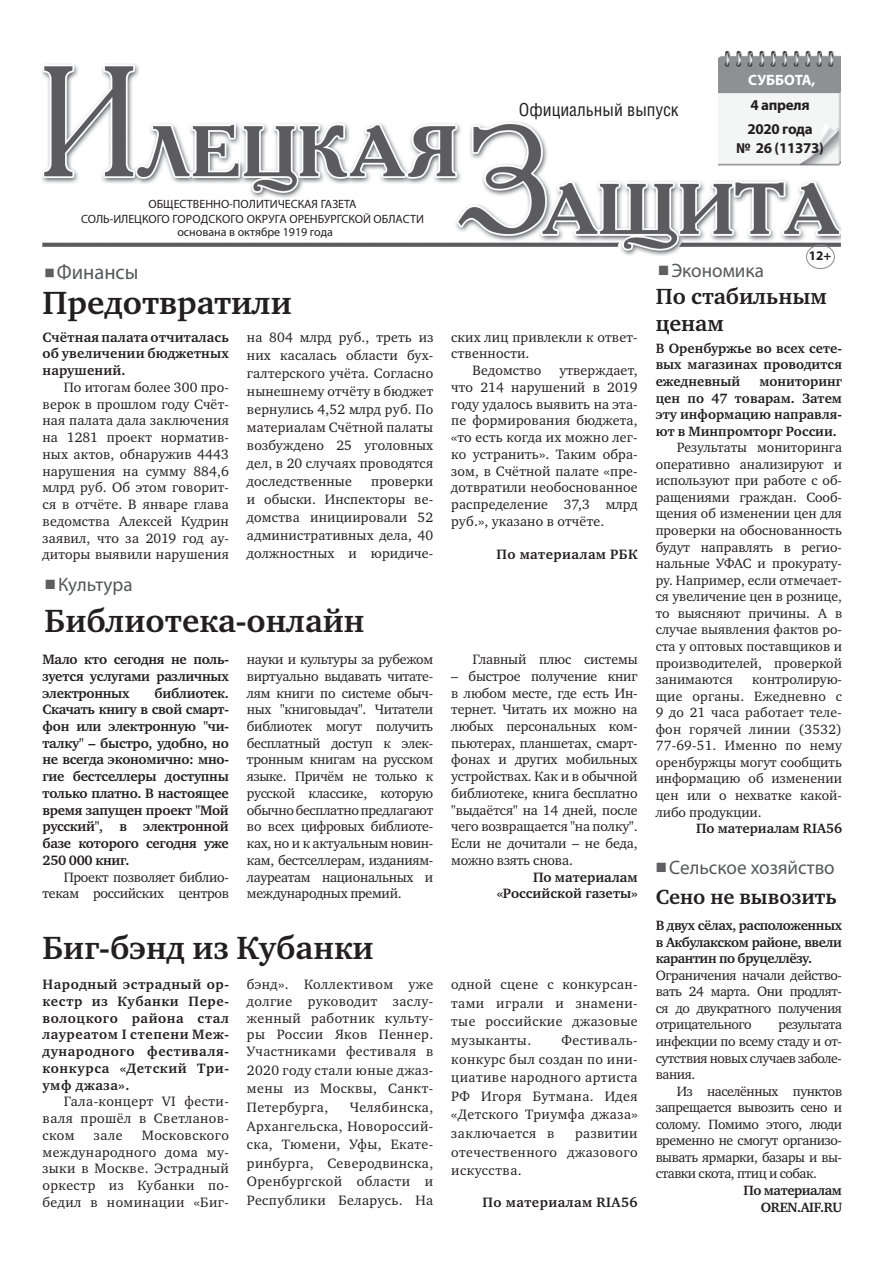
<style>
.page{position:relative;width:893px;height:1263px;background:#fff}
.page>*{position:absolute;margin:0;border:0;box-sizing:border-box;transform-origin:0 0}
.t1{font:700 33px "Charter C";color:#231f20}
.t2{font:700 22.5px/27px "Charter C";color:#231f20}
.t3{font:700 21px "Charter C";color:#231f20}
.t4{font:21px "Myriad Pro";color:#57585a}
.t5{font:19.5px "Myriad Pro";color:#57585a}
.t6{font:18px "Helios Cond";color:#231f20}
.t7{font:700 15px/23.4px "Myriad Pro";letter-spacing:-.02em;color:#231f20}
.t8{font:700 15px "Myriad Pro";letter-spacing:-.005em;color:#fff}
.t9{font:13.95px/16.8px "Charter C";letter-spacing:.02em;color:#231f20;text-align:justify}
.t10{font:700 13.95px/16.8px "Charter C";letter-spacing:.01em;color:#231f20;text-align:justify}
.t11{font:13.95px/16.8px "Charter C";letter-spacing:-.02em;color:#231f20;text-align:right}
.t12{font:700 13.95px "Charter C";letter-spacing:.03em;color:#231f20}
.t13{font:13.95px "Charter C";letter-spacing:-.01em;color:#231f20}
.t14{font:13.8px/16.5px "Charter C";letter-spacing:-.03em;color:#231f20;text-align:justify}
.t15{font:700 13.8px/16.5px "Charter C";color:#231f20;text-align:justify}
.t16{font:700 13.8px/16.5px "Charter C";letter-spacing:-.03em;color:#231f20;text-align:right}
.t17{font:700 13.2px "Myriad Pro";color:#231f20}
.t18{font:12px/14.4px "Myriad Pro";color:#231f20;text-align:center}
</style>
<div class="page">
<img style="left:43px;top:63px;width:798px;height:192px">
<img style="left:719px;top:51px;width:122px;height:117px">
<div style="left:806px;top:245px;width:29px;height:24px;border:1px solid #87898c;border-radius:50%"></div>
<p class="t18" style="left:81px;top:197px;width:344px">ОБЩЕСТВЕННО-ПОЛИТИЧЕСКАЯ ГАЗЕТА<br>СОЛЬ-ИЛЕЦКОГО ГОРОДСКОГО ОКРУГА ОРЕНБУРГСКОЙ ОБЛАСТИ</p>
<p class="t18" style="left:177px;top:224px;width:157px">основана в октябре 1919 года</p>
<p class="t6" style="left:519px;top:103px;width:161px">Официальный выпуск</p>
<p class="t8" style="left:748px;top:71px;width:69px">СУББОТА,</p>
<p class="t7" style="left:747px;top:93px;width:67px">4 апреля<br>2020 года</p>
<p class="t7" style="left:736px;top:136px;width:89px">№ 26 (11373)</p>
<p class="t17" style="left:809px;top:248px;width:24px">12+</p>
<h3 class="t4" style="left:57px;top:259px;width:83px">Финансы</h3>
<h1 class="t1" style="left:43px;top:292px;width:251px">Предотвратили</h1>
<p class="t10" style="left:43px;top:330px;width:188px">Счётная палата отчиталась об увеличении бюджетных нарушений.</p>
<p class="t9" style="left:43px;top:380px;width:188px;text-indent:21px">По итогам более 300 про&shy;верок в прошлом году Счёт&shy;ная палата дала заключения на 1281 проект норматив&shy;ных актов, обнаружив 4443 нарушения на сумму 884,6 млрд руб. Об этом говорит&shy;ся в отчёте. В январе глава ведомства Алексей Кудрин заявил, что за 2019 год ау&shy;диторы выявили нарушения</p>
<p class="t9" style="left:247px;top:330px;width:188px;line-height:18px">на 804 млрд руб., треть из них касалась области бух&shy;галтерского учёта. Согласно нынешнему отчёту в бюджет вернулись 4,52 млрд руб. По материалам Счётной палаты возбуждено 25 уголовных дел, в 20 случаях проводятся доследственные</p>
<p class="t9" style="left:247px;top:474px;width:188px;line-height:18px;text-indent:124px">проверки и обыски. Инспекторы ве&shy;домства инициировали 52 административных дела, 40 должностных и юридиче-</p>
<h3 class="t5" style="left:58px;top:573px;width:76px">Культура</h3>
<h1 class="t1" style="left:45px;top:610px;width:321px">Библиотека-онлайн</h1>
<p class="t9" style="left:451px;top:330px;width:188px">ских лиц привлекли к ответ-</p>
<p class="t9" style="left:451px;top:347px;width:80px">ственности.</p>
<p class="t9" style="left:472px;top:364px;width:70px">Ведомство</p>
<p class="t9" style="left:451px;top:364px;width:188px;text-indent:108px">утверждает, что 214 нарушений в 2019 году удалось выявить на эта&shy;пе формирования бюджета, «то есть когда их можно лег&shy;ко устранить». Таким обра&shy;зом, в Счётной палате «пре&shy;дотвратили необоснованное распределение 37,3 млрд руб.», указано в отчёте.</p>
<p class="t12" style="left:496px;top:550px;width:143px">По материалам РБК</p>
<p class="t10" style="left:43px;top:653px;width:188px">Мало кто сегодня не поль&shy;зуется услугами различных электронных</p>
<p class="t10" style="left:43px;top:686px;width:188px;text-indent:112px">библиотек.<br>Скачать книгу в свой смарт&shy;фон или электронную "чи&shy;талку" – быстро, удобно, но не всегда экономично: мно&shy;гие бестселлеры доступны только платно. В настоящее время запущен проект "Мой русский", в электронной базе которого сегодня уже 250 000 книг.</p>
<p class="t11" style="left:43px;top:870px;width:188px">Проект позволяет библио&shy;текам российских центров</p>
<p class="t9" style="left:247px;top:653px;width:188px">науки и культуры за рубежом виртуально выдавать читате&shy;лям книги по системе обыч&shy;ных "книговыдач". Читатели библиотек могут получить бесплатный доступ к элек&shy;тронным книгам на русском языке. Причём не только к русской классике, которую обычно бесплатно предлагают во всех цифровых библиоте&shy;ках, но и к актуальным новин&shy;кам, бестселлерам, изданиям&shy;лауреатам национальных и международных премий.</p>
<p class="t13" style="left:472px;top:655px;width:167px">Главный плюс системы</p>
<p class="t9" style="left:451px;top:669px;width:188px">– быстрое получение книг в любом месте, где есть Ин&shy;тернет. Читать их можно на любых персональных ком&shy;пьютерах, планшетах, смарт&shy;фонах и других мобильных устройствах. Как и в обычной библиотеке, книга бесплатно "выдаётся" на 14 дней, после чего возвращается "на полку".<br>Если не дочитали – не беда, можно взять снова.</p>
<p class="t10" style="left:497px;top:870px;width:142px;text-align:right">По материалам «Российской газеты»</p>
<h1 class="t1" style="left:43px;top:936px;width:333px">Биг-бэнд из Кубанки</h1>
<p class="t10" style="left:43px;top:978px;width:188px">Народный эстрадный ор&shy;кестр из Кубанки Пере&shy;волоцкого района стал лауреатом I степени Меж&shy;дународного фестиваля&shy;конкурса «Детский Три&shy;умф джаза».</p>
<p class="t9" style="left:43px;top:1095px;width:188px;text-indent:21px">Гала-концерт VI фести&shy;валя прошёл в Светланов&shy;ском</p>
<p class="t9" style="left:43px;top:1128px;width:188px;text-indent:99px">Московского международного дома му&shy;зыки в Москве. Эстрадный оркестр из Кубанки по&shy;бедил в номинации «Биг-</p>
<p class="t9" style="left:94px;top:1128px;width:30px">зале</p>
<p class="t9" style="left:247px;top:978px;width:188px">бэнд». Коллективом уже долгие руководит заслу&shy;женный работник культу&shy;ры России Яков Пеннер.<br>Участниками фестиваля в</p>
<p class="t9" style="left:247px;top:1062px;width:188px;line-height:18.6px">2020 году стали юные джаз&shy;мены из Москвы, Санкт-Петербурга,</p>
<p class="t9" style="left:247px;top:1100px;width:188px;line-height:18.6px;text-indent:103px">Челябинска, Архангельска, Новороссий&shy;ска, Тюмени, Уфы, Екате&shy;ринбурга, Северодвинска, Оренбургской области и Республики Беларусь. На</p>
<p class="t9" style="left:451px;top:977px;width:188px;line-height:18.6px">одной сцене с конкурсан&shy;тами играли и знамени&shy;тые российские джазовые музыканты.</p>
<p class="t9" style="left:451px;top:1033px;width:188px;line-height:18.6px;text-indent:110px">Фестиваль&shy;конкурс был создан по ини&shy;циативе народного артиста РФ Игоря Бутмана. Идея «Детского Триумфа джаза» заключается в</p>
<p class="t9" style="left:451px;top:1126px;width:188px;line-height:18.6px;text-indent:124px">развитии отечественного джазового искусства.</p>
<p class="t12" style="left:483px;top:1197px;width:156px">По материалам RIA56</p>
<h3 class="t5" style="left:671px;top:258px;width:94px">Экономика</h3>
<h2 class="t2" style="left:656px;top:285px;width:173px">По стабильным ценам</h2>
<p class="t15" style="left:656px;top:342px;width:188px">В Оренбуржье во всех сете&shy;вых магазинах проводится ежедневный</p>
<p class="t15" style="left:656px;top:375px;width:188px;text-indent:104px">мониторинг цен по 47 товарам. Затем эту информацию направля&shy;ют в Минпромторг России.</p>
<p class="t14" style="left:656px;top:441px;width:188px;text-indent:21px">Результаты мониторинга оперативно анализируют и используют при работе с об&shy;ращениями граждан. Сооб&shy;щения об изменении цен для проверки на обоснованность будут направлять в регио&shy;нальные УФАС и прокурату&shy;ру. Например, если отмечает&shy;ся увеличение цен в рознице, то выясняют причины. А в случае выявления фактов ро&shy;ста у оптовых поставщиков и производителей, проверкой занимаются</p>
<p class="t14" style="left:656px;top:673px;width:188px;text-indent:97px">контролирую&shy;щие органы. Ежедневно с 9 до 21 часа работает теле&shy;фон горячей линии (3532)<br>77-69-51. Именно по нему оренбуржцы могут сообщить информацию об изменении цен или о нехватке какой&shy;либо продукции.</p>
<p class="t15" style="left:696px;top:822px;width:147px">По материалам RIA56</p>
<h3 class="t5" style="left:669px;top:856px;width:167px">Сельское хозяйство</h3>
<h3 class="t3" style="left:656px;top:890px;width:182px">Сено не вывозить</h3>
<p class="t15" style="left:656px;top:919px;width:188px">В двух сёлах, расположенных в Акбулакском районе, ввели карантин по бруцеллёзу.</p>
<p class="t14" style="left:656px;top:968px;width:188px">Ограничения начали действо&shy;вать 24 марта. Они продлят&shy;ся до двукратного получения отрицательного</p>
<p class="t14" style="left:656px;top:1018px;width:188px;text-indent:123px">результата инфекции по всему стаду и от&shy;сутствия новых случаев заболе&shy;вания.</p>
<p class="t14" style="left:656px;top:1084px;width:188px;text-indent:21px">Из населённых пунктов запрещается вывозить сено и солому. Помимо этого, люди временно не смогут организо&shy;вывать ярмарки, базары и вы&shy;ставки скота, птиц и собак.</p>
<p class="t16" style="left:743px;top:1184px;width:100px">По материалам<br>OREN.AIF.RU</p>
</div>
